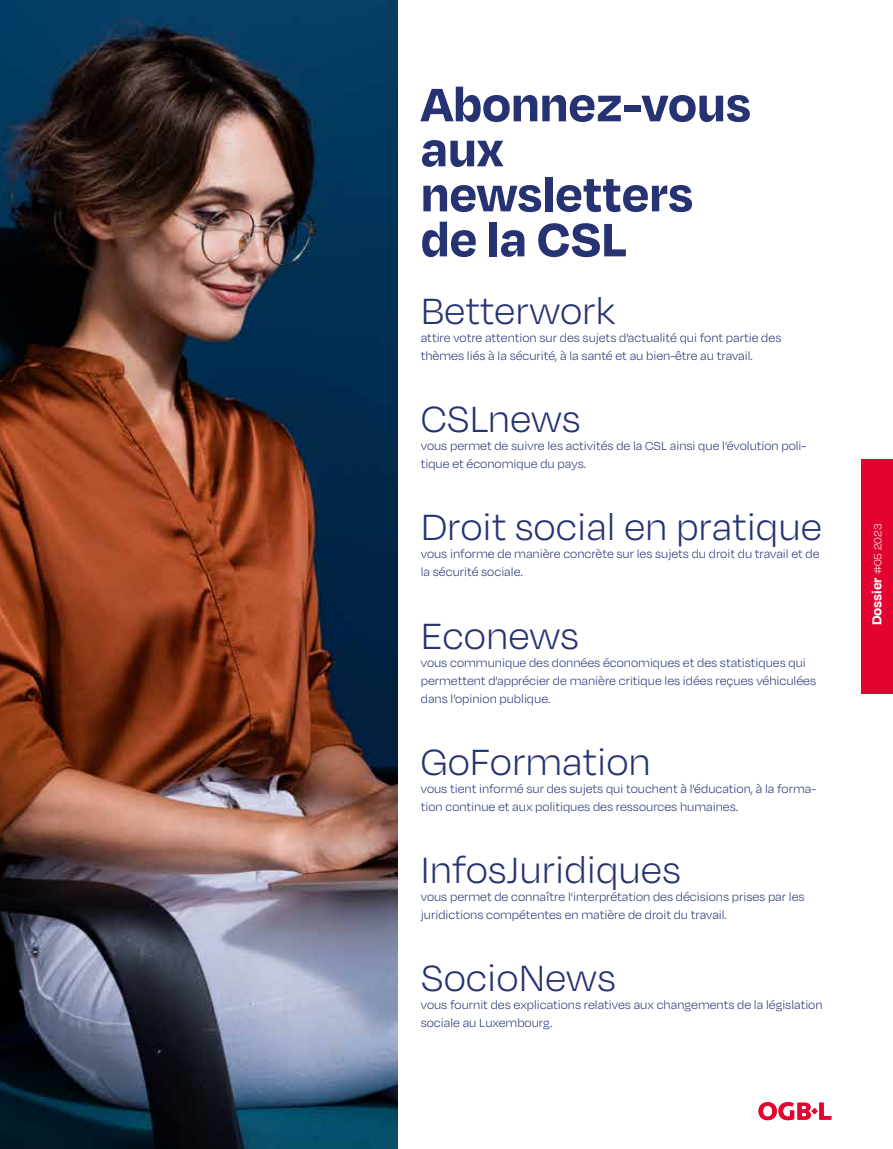
<style>
.page{position:relative;width:893px;height:1149px;background:#fff}
.page>*{position:absolute;margin:0;border:0;box-sizing:border-box;transform-origin:0 0}
.t1{font:700 54px/45px "Degular";color:#263272}
.t2{font:300 42px "Degular";color:#263272}
.t3{font:700 15px "Degular";color:#fff}
.t4{font:300 13.5px/18px "Degular";color:#263272}
.s1{font-weight:300;font-size:12px}
</style>
<div class="page">
<img style="left:0;top:0;width:397px;height:1148px">
<div style="left:861px;top:459px;width:32px;height:234px;background:#e4032e"></div>
<svg style="left:758px;top:1102px;width:73px;height:17px"></svg>
<h1 class="t1" style="left:421px;top:79px;width:332px">Abonnez-vous aux newsletters de la CSL</h1>
<h2 class="t2" style="left:421px;top:286px;width:196px">Betterwork</h2>
<p class="t4" style="left:421px;top:328px;width:362px">attire votre attention sur des sujets d’actualité qui font partie des thèmes liés à la sécurité, à la santé et au bien-être au travail.</p>
<h2 class="t2" style="left:421px;top:394px;width:162px">CSLnews</h2>
<p class="t4" style="left:421px;top:436px;width:387px">vous permet de suivre les activités de la CSL ainsi que l’évolution poli&shy;tique et économique du pays.</p>
<h2 class="t2" style="left:421px;top:502px;width:403px">Droit social en pratique</h2>
<p class="t4" style="left:421px;top:544px;width:400px">vous informe de manière concrète sur les sujets du droit du travail et de la sécurité sociale.</p>
<h2 class="t2" style="left:421px;top:610px;width:160px">Econews</h2>
<p class="t4" style="left:421px;top:652px;width:397px">vous communique des données économiques et des statistiques qui permettent d’apprécier de manière critique les idées reçues véhiculées dans l’opinion publique.</p>
<h2 class="t2" style="left:421px;top:736px;width:232px">GoFormation</h2>
<p class="t4" style="left:421px;top:778px;width:397px">vous tient informé sur des sujets qui touchent à l’éducation, à la forma&shy;tion continue et aux politiques des ressources humaines.</p>
<h2 class="t2" style="left:421px;top:844px;width:262px">InfosJuridiques</h2>
<p class="t4" style="left:421px;top:886px;width:385px">vous permet de connaître l’interprétation des décisions prises par les juridictions compétentes en matière de droit du travail.</p>
<h2 class="t2" style="left:421px;top:952px;width:197px">SocioNews</h2>
<p class="t4" style="left:421px;top:994px;width:403px">vous fournit des explications relatives aux changements de la législation sociale au Luxembourg.</p>
<p class="t3" style="left:867px;top:625px;width:103px;rotate:-90deg">Dossier <span class="s1">#05 2023</span></p>
</div>
